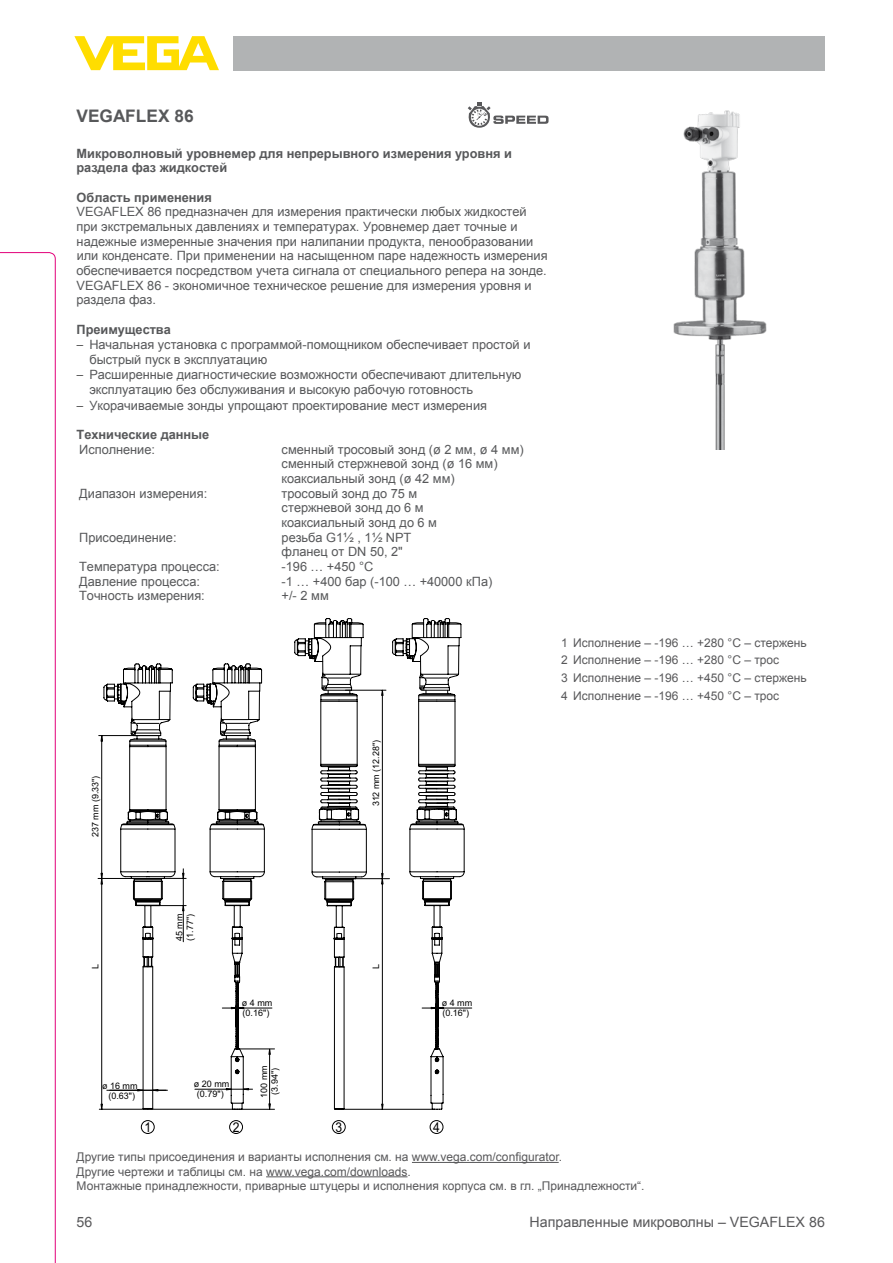
<style>
.page{position:relative;width:893px;height:1263px;background:#fff}
.page>*{position:absolute;margin:0;border:0;box-sizing:border-box;transform-origin:0 0}
.t1{font:700 17.25px "Arial";color:#57585a}
.t2{font:14.25px "Arial";color:#58585a}
.t3{font:13.5px "Arial";color:#000;scale:.9 1}
.t4{font:12.75px/14.7px "Arial";letter-spacing:-.005em;color:#57585a}
.t5{font:700 12.75px/14.7px "Arial";color:#57585a}
.t6{font:12px/17.7px "Arial";color:#58585a}
.t7{font:9px/10.5px "Arial";color:#000;text-align:center}
</style>
<div class="page">
<div style="left:234px;top:36px;width:591px;height:34px;background:#b1b3b4"></div>
<svg style="left:74px;top:36px;width:145px;height:34px"></svg>
<svg style="left:468px;top:102px;width:81px;height:26px"></svg>
<img style="left:673px;top:110px;width:94px;height:340px">
<div style="left:141px;top:1120px;width:13px;height:14px;background:#fff;border:1px solid #000;border-radius:50%"></div>
<div style="left:229px;top:1120px;width:14px;height:14px;background:#fff;border:1px solid #000;border-radius:50%"></div>
<div style="left:332px;top:1120px;width:13px;height:14px;background:#fff;border:1px solid #000;border-radius:50%"></div>
<div style="left:430px;top:1120px;width:13px;height:14px;background:#fff;border:1px solid #000;border-radius:50%"></div>
<svg style="left:98px;top:618px;width:374px;height:492px"></svg>
<hr style="left:412px;top:1162px;width:147px;height:1px;background:#58585a">
<hr style="left:266px;top:1176px;width:141px;height:1px;background:#58585a">
<svg style="left:0;top:252px;width:56px;height:1011px"></svg>
<h1 class="t1" style="left:77px;top:105px;width:119px">VEGAFLEX 86</h1>
<p class="t5" style="left:77px;top:146px;width:437px">Микроволновый уровнемер для непрерывного измерения уровня и раздела фаз жидкостей</p>
<p class="t5" style="left:77px;top:190px;width:137px">Область применения</p>
<p class="t4" style="left:77px;top:205px;width:473px">VEGAFLEX 86 предназначен для измерения практически любых жидкостей при экстремальных давлениях и температурах. Уровнемер дает точные и надежные измеренные значения при налипании продукта, пенообразовании или конденсате. При применении на насыщенном паре надежность измерения обеспечивается посредством учета сигнала от специального репера на зонде.<br>VEGAFLEX 86 - экономичное техническое решение для измерения уровня и раздела фаз.</p>
<p class="t5" style="left:77px;top:322px;width:96px">Преимущества</p>
<p class="t4" style="left:89px;top:337px;width:443px;line-height:15.1px">Начальная установка с программой-помощником обеспечивает простой и быстрый пуск в эксплуатацию<br>Расширенные диагностические возможности обеспечивают длительную эксплуатацию без обслуживания и высокую рабочую готовность Укорачиваемые зонды упрощают проектирование мест измерения</p>
<p class="t5" style="left:77px;top:427px;width:134px">Технические данные</p>
<p class="t4" style="left:79px;top:442px;width:77px">Исполнение:</p>
<p class="t4" style="left:282px;top:442px;width:243px">сменный тросовый зонд (ø 2 мм, ø 4 мм) сменный стержневой зонд (ø 16 мм) коаксиальный зонд (ø 42 мм)</p>
<p class="t4" style="left:79px;top:486px;width:129px">Диапазон измерения:</p>
<p class="t4" style="left:282px;top:486px;width:157px">тросовый зонд до 75 м стержневой зонд до 6 м коаксиальный зонд до 6 м</p>
<p class="t4" style="left:79px;top:530px;width:99px">Присоединение:</p>
<p class="t4" style="left:282px;top:530px;width:131px">резьба G1½ , 1½ NPT фланец от DN 50, 2"</p>
<p class="t4" style="left:79px;top:559px;width:142px">Температура процесса:</p>
<p class="t4" style="left:282px;top:559px;width:93px">-196 … +450 °C</p>
<p class="t4" style="left:79px;top:574px;width:122px">Давление процесса:</p>
<p class="t4" style="left:282px;top:574px;width:212px">-1 … +400 бар (-100 … +40000 кПа)</p>
<p class="t4" style="left:79px;top:588px;width:127px">Точность измерения:</p>
<p class="t4" style="left:282px;top:588px;width:49px">+/- 2 мм</p>
<p class="t6" style="left:561px;top:634px;width:247px">1 Исполнение – -196 … +280 °C – стержень 2 Исполнение – -196 … +280 °C – трос<br>3 Исполнение – -196 … +450 °C – стержень 4 Исполнение – -196 … +450 °C – трос</p>
<p class="t7" style="left:90px;top:837px;width:63px;rotate:-90deg">237 mm (9.33")</p>
<p class="t7" style="left:371px;top:806px;width:68px;rotate:-90deg">312 mm (12.28")</p>
<p class="t7" style="left:174px;top:941px;width:29px;text-align:left;rotate:-90deg">45 mm (1.77")</p>
<p class="t7" style="left:90px;top:969px;width:7px;rotate:-90deg">L</p>
<p class="t7" style="left:371px;top:969px;width:7px;rotate:-90deg">L</p>
<p class="t7" style="left:242px;top:997px;width:32px;text-align:left">ø 4 mm (0.16")</p>
<p class="t7" style="left:442px;top:997px;width:32px;text-align:left">ø 4 mm (0.16")</p>
<p class="t7" style="left:102px;top:1080px;width:37px">ø 16 mm (0.63")</p>
<p class="t7" style="left:194px;top:1078px;width:37px">ø 20 mm (0.79")</p>
<p class="t7" style="left:259px;top:1097px;width:34px;rotate:-90deg">100 mm (3.94")</p>
<p class="t3" style="left:144px;top:1118px;width:9px">1</p>
<p class="t3" style="left:233px;top:1118px;width:9px">2</p>
<p class="t3" style="left:335px;top:1118px;width:9px">3</p>
<p class="t3" style="left:433px;top:1118px;width:9px">4</p>
<p class="t6" style="left:77px;top:1150px;width:570px;line-height:14.4px">Другие типы присоединения и варианты исполнения см. на www.vega.com/configurator.<br>Другие чертежи и таблицы см. на www.vega.com/downloads.<br>Монтажные принадлежности, приварные штуцеры и исполнения корпуса см. в гл. „Принадлежности“.</p>
<p class="t2" style="left:77px;top:1212px;width:17px">56</p>
<p class="t2" style="left:530px;top:1212px;width:297px">Направленные микроволны – VEGAFLEX 86</p>
</div>
